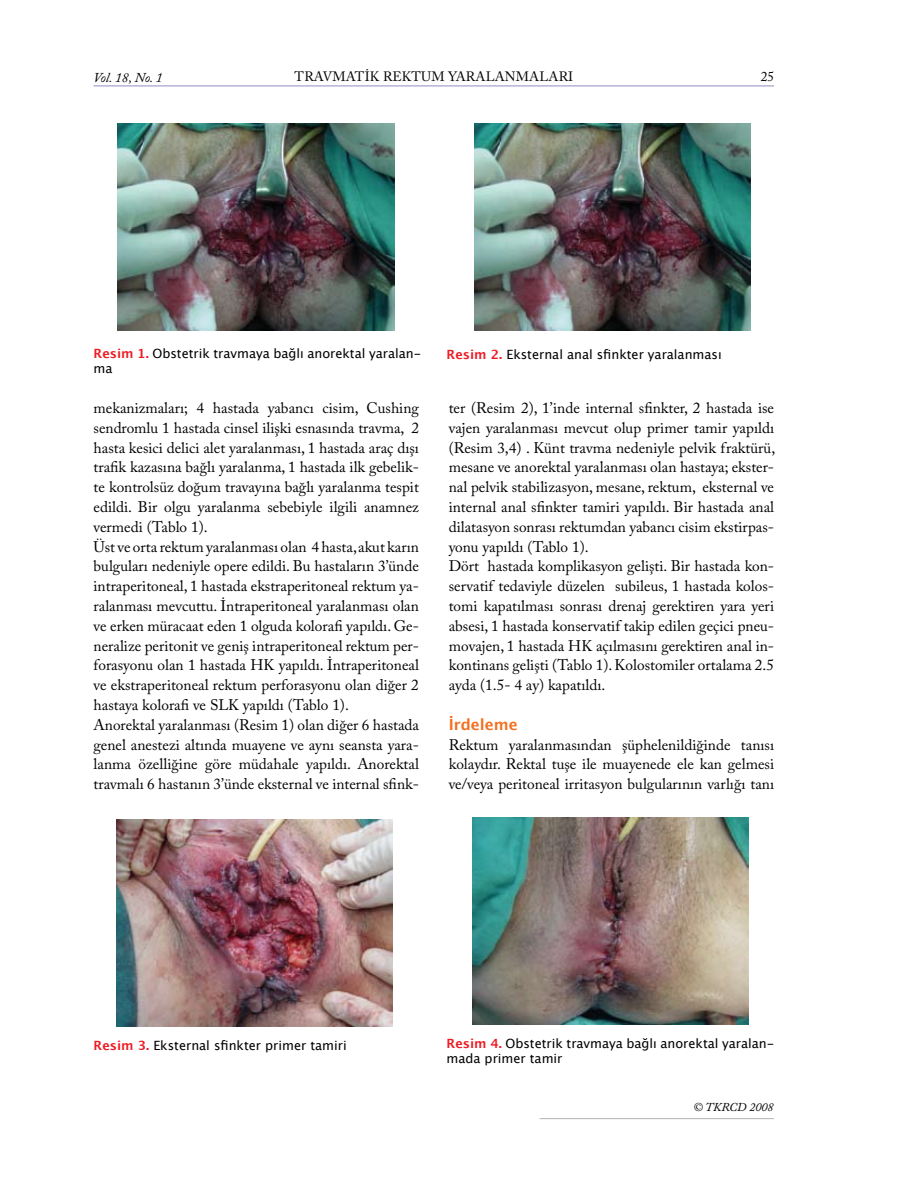
<style>
.page{position:relative;width:906px;height:1195px;background:#fff}
.page>*{position:absolute;margin:0;border:0;box-sizing:border-box;transform-origin:0 0}
.t1{font:15.3px/19.8px "Adobe Caslon Pro";color:#000}
.t2{font:700 15.3px "Lucida Grande";color:#f37021}
.t3{font:13.5px "Adobe Caslon Pro";letter-spacing:.015em;color:#000}
.t4{font:italic 13.5px "Adobe Caslon Pro";letter-spacing:-.005em;color:#000}
.t5{font:12.75px/15px "Lucida Grande";color:#000}
.t6{font:italic 12px "Adobe Caslon Pro";color:#000}
.s1{font-weight:700;color:#ed1c24}
</style>
<div class="page">
<hr style="left:94px;top:86px;width:680px;height:1px;background:#918ac3">
<hr style="left:539px;top:1118px;width:235px;height:1px;background:#b1b4b6">
<img style="left:118px;top:123px;width:276px;height:208px">
<img style="left:474px;top:123px;width:276px;height:208px">
<img style="left:116px;top:819px;width:277px;height:207px">
<img style="left:472px;top:817px;width:276px;height:207px">
<p class="t4" style="left:94px;top:69px;width:71px">Vol. 18, No. 1</p>
<p class="t3" style="left:294px;top:69px;width:280px">TRAVMATİK REKTUM YARALANMALARI</p>
<p class="t3" style="left:760px;top:68px;width:15px">25</p>
<p class="t5" style="left:94px;top:346px;width:329px"><span class="s1">Resim 1.</span> Obstetrik travmaya bağlı anorektal yaralan&shy;ma</p>
<p class="t5" style="left:446px;top:347px;width:277px"><span class="s1">Resim 2.</span> Eksternal anal sfinkter yaralanması</p>
<p class="t1" style="left:94px;top:398px;width:327px">mekanizmaları; 4 hastada yabancı cisim, Cushing sendromlu 1 hastada cinsel ilişki esnasında travma, 2 hasta kesici delici alet yaralanması, 1 hastada araç dışı trafik kazasına bağlı yaralanma, 1 hastada ilk gebelik&shy;te kontrolsüz doğum travayına bağlı yaralanma tespit edildi. Bir olgu yaralanma sebebiyle ilgili anamnez vermedi (Tablo 1).<br>Üst ve orta rektum yaralanması olan 4 hasta, akut karın bulguları nedeniyle opere edildi. Bu hastaların 3’ünde intraperitoneal, 1 hastada ekstraperitoneal rektum ya&shy;ralanması mevcuttu. İntraperitoneal yaralanması olan ve erken müracaat eden 1 olguda kolorafi yapıldı. Ge&shy;neralize peritonit ve geniş intraperitoneal rektum per&shy;forasyonu olan 1 hastada HK yapıldı. İntraperitoneal ve ekstraperitoneal rektum perforasyonu olan diğer 2 hastaya kolorafi ve SLK yapıldı (Tablo 1).<br>Anorektal yaralanması (Resim 1) olan diğer 6 hastada genel anestezi altında muayene ve aynı seansta yara&shy;lanma özelliğine göre müdahale yapıldı. Anorektal travmalı 6 hastanın 3’ünde eksternal ve internal sfink-</p>
<p class="t1" style="left:449px;top:398px;width:328px">ter (Resim 2), 1’inde internal sfinkter, 2 hastada ise vajen yaralanması mevcut olup primer tamir yapıldı (Resim 3,4) . Künt travma nedeniyle pelvik fraktürü, mesane ve anorektal yaralanması olan hastaya; ekster&shy;nal pelvik stabilizasyon, mesane, rektum, eksternal ve internal anal sfinkter tamiri yapıldı. Bir hastada anal dilatasyon sonrası rektumdan yabancı cisim ekstirpas&shy;yonu yapıldı (Tablo 1).<br>Dört hastada komplikasyon gelişti. Bir hastada kon&shy;servatif tedaviyle düzelen subileus, 1 hastada kolos&shy;tomi kapatılması sonrası drenaj gerektiren yara yeri absesi, 1 hastada konservatif takip edilen geçici pneu&shy;movajen, 1 hastada HK açılmasını gerektiren anal in&shy;kontinans gelişti (Tablo 1). Kolostomiler ortalama 2.5 ayda (1.5- 4 ay) kapatıldı.</p>
<p class="t2" style="left:449px;top:716px;width:70px">İrdeleme</p>
<p class="t1" style="left:449px;top:734px;width:327px;text-align:justify">Rektum yaralanmasından şüphelenildiğinde tanısı kolaydır. Rektal tuşe ile muayenede ele kan gelmesi ve/veya peritoneal irritasyon bulgularının varlığı tanı</p>
<p class="t5" style="left:94px;top:1038px;width:255px"><span class="s1">Resim 3.</span> Eksternal sfinkter primer tamiri</p>
<p class="t5" style="left:446px;top:1036px;width:329px"><span class="s1">Resim 4.</span> Obstetrik travmaya bağlı anorektal yaralan&shy;mada primer tamir</p>
<p class="t6" style="left:693px;top:1099px;width:81px">© TKRCD 2008</p>
</div>
